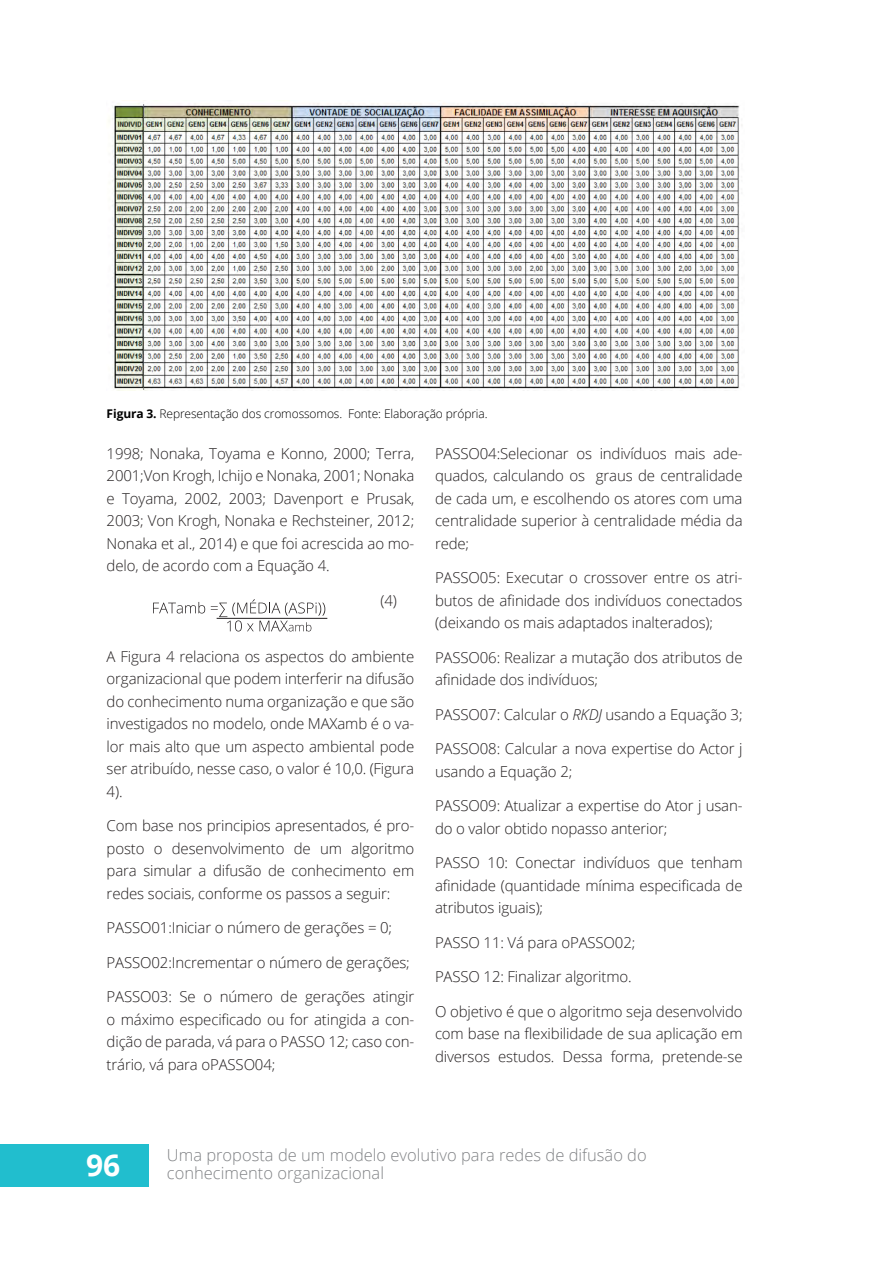
<style>
.page{position:relative;width:893px;height:1263px;background:#fff}
.page>*{position:absolute;margin:0;border:0;box-sizing:border-box;transform-origin:0 0}
.t1{font:700 30px "Open Sans";color:#fff}
.t2{font:300 16.5px/17.9px "Open Sans";color:#808285}
.text_2_columnas{font:300 15px/22.5px "Open Sans";letter-spacing:-.01em;color:#231f20;text-align:justify}
.t3{font:300 12px "Open Sans";letter-spacing:-.01em;color:#000}
.s1{font-weight:700}
.s2{font-style:italic}
</style>
<div class="page">
<div style="left:0;top:1144px;width:149px;height:43px;background:#21bece"></div>
<img style="left:109px;top:103px;width:633px;height:287px">
<hr style="left:217px;top:618px;width:110px;height:1px;background:#231f20">
<svg style="left:153px;top:602px;width:52px;height:11px"></svg>
<svg style="left:211px;top:599px;width:114px;height:32px"></svg>
<p class="t3" style="left:107px;top:406px;width:382px"><span class="s1">Figura 3.</span> Representação dos cromossomos. Fonte: Elaboração própria.</p>
<p class="text_2_columnas" style="left:107px;top:442px;width:309px">1998; Nonaka, Toyama e Konno, 2000; Terra, 2001;Von Krogh, Ichijo e Nonaka, 2001; Nonaka e Toyama, 2002, 2003; Davenport e Prusak, 2003; Von Krogh, Nonaka e Rechsteiner, 2012; Nonaka et al., 2014) e que foi acrescida ao mo&shy;delo, de acordo com a Equação 4.</p>
<p class="text_2_columnas" style="left:380px;top:589px;width:18px">(4)</p>
<p class="text_2_columnas" style="left:107px;top:645px;width:309px">A Figura 4 relaciona os aspectos do ambiente organizacional que podem interferir na difusão do conhecimento numa organização e que são investigados no modelo, onde MAXamb é o va&shy;lor mais alto que um aspecto ambiental pode ser atribuído, nesse caso, o valor é 10,0. (Figura 4).</p>
<p class="text_2_columnas" style="left:107px;top:814px;width:309px">Com base nos principios apresentados, é pro&shy;posto o desenvolvimento de um algoritmo para simular a difusão de conhecimento em redes sociais, conforme os passos a seguir:</p>
<p class="text_2_columnas" style="left:107px;top:916px;width:287px">PASSO01:Iniciar o número de gerações = 0;</p>
<p class="text_2_columnas" style="left:107px;top:951px;width:305px">PASSO02:Incrementar o número de gerações;</p>
<p class="text_2_columnas" style="left:107px;top:985px;width:309px">PASSO03: Se o número de gerações atingir o máximo especificado ou for atingida a con&shy;dição de parada, vá para o PASSO 12; caso con&shy;trário, vá para oPASSO04;</p>
<p class="text_2_columnas" style="left:435px;top:442px;width:309px">PASSO04:Selecionar os indivíduos mais ade&shy;quados, calculando os graus de centralidade de cada um, e escolhendo os atores com uma centralidade superior à centralidade média da rede;</p>
<p class="text_2_columnas" style="left:435px;top:566px;width:309px">PASSO05: Executar o crossover entre os atri&shy;butos de afinidade dos indivíduos conectados (deixando os mais adaptados inalterados);</p>
<p class="text_2_columnas" style="left:435px;top:646px;width:309px">PASSO06: Realizar a mutação dos atributos de afinidade dos indivíduos;</p>
<p class="text_2_columnas" style="left:435px;top:703px;width:309px">PASSO07: Calcular o <span class="s2">RKDJ</span> usando a Equação 3;</p>
<p class="text_2_columnas" style="left:435px;top:737px;width:309px">PASSO08: Calcular a nova expertise do Actor j usando a Equação 2;</p>
<p class="text_2_columnas" style="left:435px;top:794px;width:309px">PASSO09: Atualizar a expertise do Ator j usan&shy;do o valor obtido nopasso anterior;</p>
<p class="text_2_columnas" style="left:435px;top:851px;width:309px">PASSO 10: Conectar indivíduos que tenham afinidade (quantidade mínima especificada de atributos iguais);</p>
<p class="text_2_columnas" style="left:435px;top:931px;width:202px">PASSO 11: Vá para oPASSO02;</p>
<p class="text_2_columnas" style="left:435px;top:965px;width:198px">PASSO 12: Finalizar algoritmo.</p>
<p class="text_2_columnas" style="left:435px;top:1000px;width:309px">O objetivo é que o algoritmo seja desenvolvido com base na flexibilidade de sua aplicação em diversos estudos. Dessa forma, pretende-se</p>
<h1 class="t1" style="left:86px;top:1144px;width:36px">96</h1>
<p class="t2" style="left:167px;top:1146px;width:481px">Uma proposta de um modelo evolutivo para redes de difusão do conhecimento organizacional</p>
</div>
